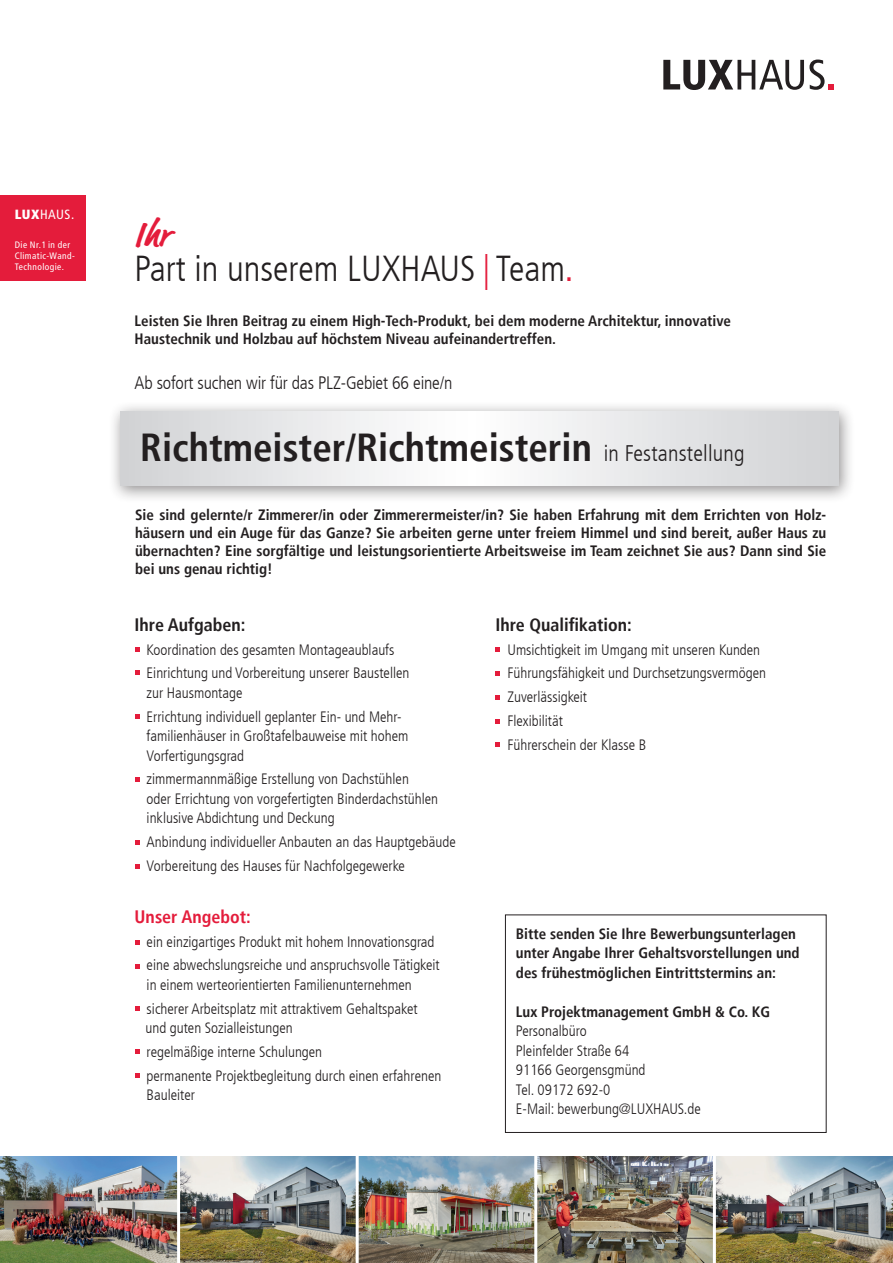
<style>
.page{position:relative;width:893px;height:1263px;background:#fff}
.page>*{position:absolute;margin:0;border:0;box-sizing:border-box;transform-origin:0 0}
.t1{font:700 condensed 39px "Frutiger LT";color:#231f20}
.t2{font:300 condensed 36px "Frutiger LT";color:#231f20}
.t3{font:700 36px "Market Offc";color:#e41c3b}
.t4{font:300 condensed 22.5px "Frutiger LT";letter-spacing:.01em;color:#231f20}
.t5{font:300 condensed 18px "Frutiger LT";letter-spacing:-.01em;color:#231f20}
.t6{font:700 condensed 18px "Frutiger LT";color:#231f20}
.t7{font:700 condensed 18px "Frutiger LT";color:#e41c3b}
.t8{font:300 condensed 15px/23.7px "Frutiger LT";color:#231f20}
.t9{font:700 condensed 15px/18px "Frutiger LT";color:#231f20}
.t10{font:condensed 13.35px "Frutiger LT";color:#fff}
.t11{font:condensed 9.3px/11.2px "Frutiger LT";letter-spacing:.045em;color:#fff}
.s1{font-family:"Frutiger LT Com";font-weight:900}
.s2{color:#e41c3b}
.s3{font-weight:400;font-size:33px;color:#e41c3b}
</style>
<div class="page">
<div style="left:108px;top:401px;width:747px;height:103px;background:#231f20;opacity:.5"></div>
<svg style="left:120px;top:411px;width:719px;height:75px"></svg>
<svg style="left:663px;top:60px;width:170px;height:30px"></svg>
<div style="left:505px;top:915px;width:321px;height:218px;border:1px solid #231f20"></div>
<img style="left:0;top:1157px;width:893px;height:106px">
<hr style="left:177px;top:1150px;width:3px;height:113px;background:#fff">
<hr style="left:356px;top:1150px;width:3px;height:113px;background:#fff">
<hr style="left:534px;top:1150px;width:3px;height:113px;background:#fff">
<hr style="left:713px;top:1150px;width:3px;height:113px;background:#fff">
<svg style="left:135px;top:647px;width:4px;height:4px"></svg>
<svg style="left:135px;top:671px;width:4px;height:4px"></svg>
<svg style="left:135px;top:714px;width:4px;height:4px"></svg>
<svg style="left:135px;top:777px;width:4px;height:4px"></svg>
<svg style="left:135px;top:840px;width:4px;height:5px"></svg>
<svg style="left:135px;top:940px;width:4px;height:4px"></svg>
<svg style="left:135px;top:964px;width:4px;height:4px"></svg>
<svg style="left:135px;top:1006px;width:4px;height:5px"></svg>
<svg style="left:496px;top:647px;width:4px;height:4px"></svg>
<svg style="left:496px;top:671px;width:4px;height:4px"></svg>
<svg style="left:496px;top:695px;width:4px;height:4px"></svg>
<svg style="left:496px;top:719px;width:4px;height:4px"></svg>
<div style="left:0;top:196px;width:85px;height:85px;background:#e41c3b"></div>
<svg style="left:135px;top:1050px;width:4px;height:4px"></svg>
<svg style="left:135px;top:1073px;width:4px;height:4px"></svg>
<svg style="left:135px;top:864px;width:4px;height:5px"></svg>
<svg style="left:496px;top:742px;width:4px;height:4px"></svg>
<p class="t10" style="left:15px;top:207px;width:61px"><span class="s1">LUX</span>HAUS.</p>
<p class="t11" style="left:15px;top:239px;width:62px">Die Nr. 1 in der<br>Climatic-Wand-<br>Technologie.</p>
<h2 class="t3" style="left:135px;top:213px;width:37px">Ihr</h2>
<h2 class="t2" style="left:135px;top:248px;width:440px">Part in unserem LUXHAUS <span class="s2">|</span> Team<span class="s3">.</span></h2>
<p class="t9" style="left:135px;top:312px;width:598px">Leisten Sie Ihren Beitrag zu einem High-Tech-Produkt, bei dem moderne Architektur, innovative<br>Haustechnik und Holzbau auf höchstem Niveau aufeinandertreffen.</p>
<p class="t5" style="left:135px;top:372px;width:319px">Ab sofort suchen wir für das PLZ-Gebiet 66 eine/n</p>
<h1 class="t1" style="left:140px;top:424px;width:453px">Richtmeister/Richtmeisterin</h1>
<h3 class="t4" style="left:604px;top:440px;width:142px">in Festanstellung</h3>
<p class="t9" style="left:135px;top:505px;width:693px;text-align:justify">Sie sind gelernte/r Zimmerer/in oder Zimmerermeister/in? Sie haben Erfahrung mit dem Errichten von Holz&shy;häusern und ein Auge für das Ganze? Sie arbeiten gerne unter freiem Himmel und sind bereit, außer Haus zu übernachten? Eine sorgfältige und leistungsorientierte Arbeitsweise im Team zeichnet Sie aus? Dann sind Sie bei uns genau richtig!</p>
<p class="t6" style="left:135px;top:614px;width:112px">Ihre Aufgaben:</p>
<p class="t8" style="left:147px;top:638px;width:264px">Koordination des gesamten Montageaublaufs<br>Einrichtung und Vorbereitung unserer Baustellen</p>
<p class="t8" style="left:147px;top:681px;width:256px">zur Hausmontage<br>Errichtung individuell geplanter Ein- und Mehr-</p>
<p class="t8" style="left:147px;top:726px;width:263px;line-height:19.5px">familienhäuser in Großtafelbauweise mit hohem<br>Vorfertigungsgrad</p>
<p class="t8" style="left:147px;top:770px;width:293px;line-height:19.5px">zimmermannmäßige Erstellung von Dachstühlen<br>oder Errichtung von vorgefertigten Binderdachstühlen inklusive Abdichtung und Deckung</p>
<p class="t8" style="left:147px;top:830px;width:311px">Anbindung individueller Anbauten an das Hauptgebäude<br>Vorbereitung des Hauses für Nachfolgegewerke</p>
<p class="t7" style="left:135px;top:906px;width:118px">Unser Angebot:</p>
<p class="t8" style="left:147px;top:930px;width:295px">ein einzigartiges Produkt mit hohem Innovationsgrad eine abwechslungsreiche und anspruchsvolle Tätigkeit</p>
<p class="t8" style="left:147px;top:973px;width:272px">in einem werteorientierten Familienunternehmen sicherer Arbeitsplatz mit attraktivem Gehaltspaket</p>
<p class="t8" style="left:145px;top:1016px;width:297px">und guten Sozialleistungen<br>regelmäßige interne Schulungen<br>permanente Projektbegleitung durch einen erfahrenen</p>
<p class="t8" style="left:147px;top:1083px;width:50px">Bauleiter</p>
<p class="t6" style="left:495px;top:614px;width:138px">Ihre Qualifikation:</p>
<p class="t8" style="left:507px;top:638px;width:260px">Umsichtigkeit im Umgang mit unseren Kunden<br>Führungsfähigkeit und Durchsetzungsvermögen<br>Zuverlässigkeit<br>Flexibilität<br>Führerschein der Klasse B</p>
<p class="t9" style="left:516px;top:924px;width:285px;line-height:19.5px">Bitte senden Sie Ihre Bewerbungsunterlagen unter Angabe Ihrer Gehaltsvorstellungen und des frühestmöglichen Eintrittstermins an:</p>
<p class="t9" style="left:516px;top:1002px;width:256px">Lux Projektmanagement GmbH &amp; Co. KG</p>
<p class="t8" style="left:516px;top:1021px;width:186px;line-height:19.5px">Personalbüro<br>Pleinfelder Straße 64<br>91166 Georgensgmünd<br>Tel. 09172 692-0<br>E-Mail: bewerbung@LUXHAUS.de</p>
</div>
